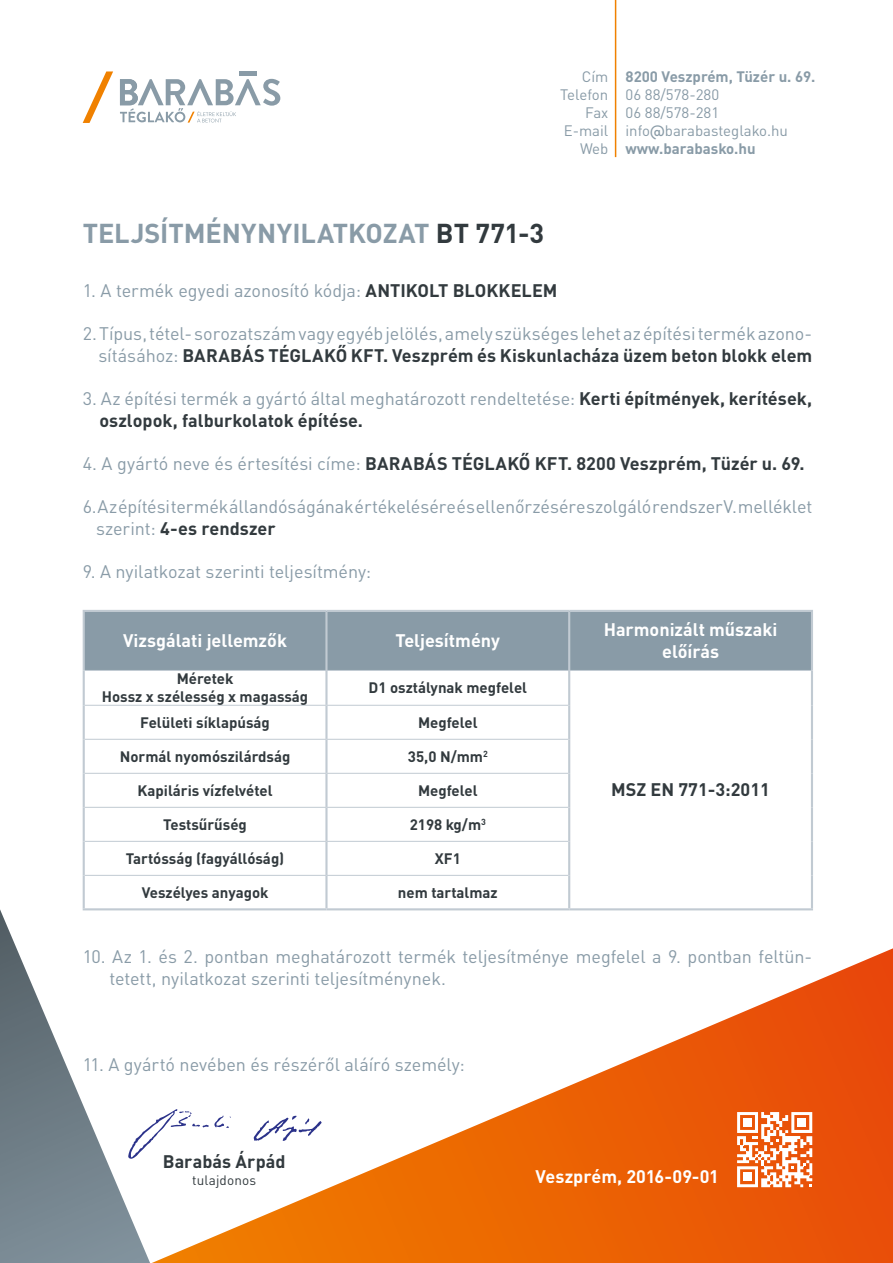
<style>
.page{position:relative;width:893px;height:1263px;background:#fff}
.page>*{position:absolute;margin:0;border:0;box-sizing:border-box;transform-origin:0 0}
.t1{font:700 27px "DIN Pro";color:#899ba7}
.t2{font:18px/21.6px "DIN Pro";letter-spacing:-.005em;color:#899ba7}
.t3{font:700 18px/21.6px "DIN Pro";color:#323a3e}
.t4{font:700 18px/21.6px "DIN Pro";color:#fff;text-align:center}
.t5{font:700 15px "DIN Pro";color:#323a3e}
.t6{font:15px "DIN Pro";color:#899ba7}
.t7{font:700 15px "DIN Pro";color:#899ba7}
.t8{font:13.5px "DIN Pro";letter-spacing:.01em;color:#323a3e}
.s1{font-family:"Brandon Grotesque";font-weight:500}
.s2{color:#323a3e}
.s3{font-weight:700;color:#323a3e}
.s4{font-weight:400;color:#899ba7}
</style>
<div class="page">
<svg style="left:152px;top:948px;width:741px;height:315px"></svg>
<svg style="left:0;top:909px;width:150px;height:354px"></svg>
<hr style="left:615px;top:0;width:1px;height:157px;background:#f08100">
<svg style="left:737px;top:1112px;width:75px;height:75px"></svg>
<div style="left:743px;top:1118px;width:9px;height:9px;background:#fff"></div>
<div style="left:743px;top:1172px;width:9px;height:9px;background:#fff"></div>
<div style="left:797px;top:1118px;width:9px;height:9px;background:#fff"></div>
<svg style="left:83px;top:71px;width:30px;height:52px"></svg>
<div style="left:239px;top:71px;width:17px;height:5px;background:#899ba7"></div>
<svg style="left:120px;top:79px;width:160px;height:44px"></svg>
<svg style="left:253px;top:1116px;width:69px;height:25px"></svg>
<svg style="left:128px;top:1109px;width:103px;height:50px"></svg>
<div style="left:85px;top:612px;width:726px;height:58px;background:#899ba7"></div>
<svg style="left:85px;top:671px;width:486px;height:237px"></svg>
<hr style="left:83px;top:610px;width:243px;height:2px;background:#c1cad2">
<hr style="left:83px;top:612px;width:2px;height:58px;background:#c1cad2">
<hr style="left:326px;top:610px;width:243px;height:2px;background:#c1cad2">
<hr style="left:325px;top:612px;width:3px;height:58px;background:#c1cad2">
<hr style="left:569px;top:610px;width:244px;height:2px;background:#c1cad2">
<hr style="left:568px;top:612px;width:2px;height:58px;background:#c1cad2">
<hr style="left:811px;top:612px;width:2px;height:58px;background:#c1cad2">
<hr style="left:85px;top:670px;width:241px;height:1px;background:#c1cad2">
<hr style="left:326px;top:670px;width:243px;height:1px;background:#c1cad2">
<hr style="left:83px;top:670px;width:2px;height:35px;background:#c1cad2">
<hr style="left:325px;top:671px;width:3px;height:34px;background:#c1cad2">
<hr style="left:569px;top:670px;width:242px;height:1px;background:#c1cad2">
<hr style="left:568px;top:671px;width:2px;height:34px;background:#c1cad2">
<hr style="left:811px;top:670px;width:2px;height:35px;background:#c1cad2">
<hr style="left:811px;top:705px;width:2px;height:34px;background:#c1cad2">
<hr style="left:811px;top:739px;width:2px;height:34px;background:#c1cad2">
<hr style="left:811px;top:773px;width:2px;height:34px;background:#c1cad2">
<hr style="left:811px;top:807px;width:2px;height:34px;background:#c1cad2">
<hr style="left:811px;top:841px;width:2px;height:34px;background:#c1cad2">
<hr style="left:811px;top:875px;width:2px;height:33px;background:#c1cad2">
<hr style="left:569px;top:908px;width:244px;height:2px;background:#c1cad2">
<hr style="left:85px;top:705px;width:241px;height:1px;background:#c1cad2">
<hr style="left:326px;top:705px;width:242px;height:1px;background:#c1cad2">
<hr style="left:85px;top:739px;width:241px;height:1px;background:#c1cad2">
<hr style="left:326px;top:739px;width:242px;height:1px;background:#c1cad2">
<hr style="left:85px;top:773px;width:241px;height:1px;background:#c1cad2">
<hr style="left:326px;top:773px;width:242px;height:1px;background:#c1cad2">
<hr style="left:85px;top:807px;width:241px;height:1px;background:#c1cad2">
<hr style="left:326px;top:807px;width:242px;height:1px;background:#c1cad2">
<hr style="left:85px;top:841px;width:241px;height:1px;background:#c1cad2">
<hr style="left:326px;top:841px;width:242px;height:1px;background:#c1cad2">
<hr style="left:85px;top:875px;width:241px;height:1px;background:#c1cad2">
<hr style="left:326px;top:875px;width:242px;height:1px;background:#c1cad2">
<hr style="left:83px;top:705px;width:2px;height:34px;background:#c1cad2">
<hr style="left:325px;top:706px;width:3px;height:33px;background:#c1cad2">
<hr style="left:568px;top:705px;width:2px;height:34px;background:#c1cad2">
<hr style="left:83px;top:739px;width:2px;height:34px;background:#c1cad2">
<hr style="left:325px;top:740px;width:3px;height:33px;background:#c1cad2">
<hr style="left:568px;top:739px;width:2px;height:34px;background:#c1cad2">
<hr style="left:83px;top:773px;width:2px;height:34px;background:#c1cad2">
<hr style="left:325px;top:774px;width:3px;height:33px;background:#c1cad2">
<hr style="left:568px;top:773px;width:2px;height:34px;background:#c1cad2">
<hr style="left:83px;top:807px;width:2px;height:34px;background:#c1cad2">
<hr style="left:325px;top:808px;width:3px;height:33px;background:#c1cad2">
<hr style="left:568px;top:807px;width:2px;height:34px;background:#c1cad2">
<hr style="left:83px;top:841px;width:2px;height:34px;background:#c1cad2">
<hr style="left:325px;top:842px;width:3px;height:33px;background:#c1cad2">
<hr style="left:568px;top:841px;width:2px;height:34px;background:#c1cad2">
<hr style="left:83px;top:875px;width:2px;height:33px;background:#c1cad2">
<hr style="left:325px;top:876px;width:3px;height:32px;background:#c1cad2">
<hr style="left:568px;top:875px;width:2px;height:33px;background:#c1cad2">
<hr style="left:83px;top:908px;width:243px;height:2px;background:#c1cad2">
<hr style="left:326px;top:908px;width:243px;height:2px;background:#c1cad2">
<p class="t6" style="left:582px;top:65px;width:28px">Cím</p>
<p class="t6" style="left:560px;top:83px;width:50px">Telefon</p>
<p class="t6" style="left:585px;top:101px;width:25px">Fax</p>
<p class="t6" style="left:564px;top:119px;width:46px">E-mail</p>
<p class="t6" style="left:580px;top:137px;width:30px">Web</p>
<p class="t7" style="left:625px;top:64px;width:192px">8200 Veszprém, Tüzér u. 69.</p>
<p class="t6" style="left:625px;top:83px;width:95px">06 88/578-280</p>
<p class="t6" style="left:625px;top:101px;width:95px">06 88/578-281</p>
<p class="t6" style="left:625px;top:119px;width:164px">info<span class="s1">@</span>barabasteglako.hu</p>
<p class="t7" style="left:625px;top:136px;width:132px">www.barabasko.hu</p>
<p class="t1" style="left:83px;top:210px;width:463px">TELJSÍTMÉNYNYILATKOZAT <span class="s2">BT 771-3</span></p>
<p class="t2" style="left:83px;top:278px;width:476px">1. A termék egyedi azonosító kódja: <span class="s3">ANTIKOLT BLOKKELEM</span></p>
<p class="t2" style="left:83px;top:321px;width:731px;text-align:right">2. Típus, tétel- sorozatszám vagy egyéb jelölés, amely szükséges lehet az építési termék azono&shy;sításához: <span class="s3">BARABÁS TÉGLAKŐ KFT. Veszprém és Kiskunlacháza üzem beton blokk elem</span></p>
<p class="t3" style="left:99px;top:386px;width:714px;text-indent:-17px"><span class="s4">3. Az építési termék a gyártó által meghatározott rendeltetése:</span> Kerti építmények, kerítések, oszlopok, falburkolatok építése.</p>
<p class="t3" style="left:83px;top:450px;width:723px"><span class="s4">4. A gyártó neve és értesítési címe:</span> BARABÁS TÉGLAKŐ KFT. 8200 Veszprém, Tüzér u. 69.</p>
<p class="t2" style="left:96px;top:494px;width:718px;text-indent:-13px">6. Az építési termék állandóságának értékelésére és ellenőrzésére szolgáló rendszer V. melléklet szerint: <span class="s3">4-es rendszer</span></p>
<p class="t2" style="left:83px;top:559px;width:290px">9. A nyilatkozat szerinti teljesítmény:</p>
<p class="t4" style="left:123px;top:628px;width:165px">Vizsgálati jellemzők</p>
<p class="t4" style="left:396px;top:628px;width:106px">Teljesítmény</p>
<p class="t4" style="left:604px;top:617px;width:175px">Harmonizált műszaki előírás</p>
<p class="t5" style="left:177px;top:666px;width:58px">Méretek</p>
<p class="t5" style="left:102px;top:684px;width:208px">Hossz x szélesség x magasság</p>
<p class="t5" style="left:369px;top:675px;width:160px">D1 osztálynak megfelel</p>
<p class="t5" style="left:140px;top:710px;width:131px">Felületi síklapúság</p>
<p class="t5" style="left:418px;top:710px;width:61px">Megfelel</p>
<p class="t5" style="left:120px;top:744px;width:172px">Normál nyomószilárdság</p>
<p class="t5" style="left:408px;top:744px;width:81px">35,0 N/mm<sup>2</sup></p>
<p class="t5" style="left:137px;top:778px;width:137px">Kapiláris vízfelvétel</p>
<p class="t5" style="left:418px;top:778px;width:61px">Megfelel</p>
<p class="t5" style="left:163px;top:812px;width:85px">Testsűrűség</p>
<p class="t5" style="left:410px;top:812px;width:78px">2198 kg/m<sup>3</sup></p>
<p class="t5" style="left:126px;top:846px;width:160px">Tartósság (fagyállóság)</p>
<p class="t5" style="left:435px;top:846px;width:28px">XF1</p>
<p class="t5" style="left:142px;top:880px;width:128px">Veszélyes anyagok</p>
<p class="t5" style="left:398px;top:880px;width:101px">nem tartalmaz</p>
<p class="t3" style="left:611px;top:777px;width:160px">MSZ EN 771-3:2011</p>
<p class="t2" style="left:110px;top:944px;width:704px;text-indent:-27px">10. Az 1. és 2. pontban meghatározott termék teljesítménye megfelel a 9. pontban feltün&shy;tetett, nyilatkozat szerinti teljesítménynek.</p>
<p class="t2" style="left:83px;top:1052px;width:384px">11. A gyártó nevében és részéről aláíró személy:</p>
<p class="t3" style="left:163px;top:1149px;width:124px">Barabás Árpád</p>
<p class="t8" style="left:192px;top:1169px;width:66px">tulajdonos</p>
<p class="t4" style="left:535px;top:1164px;width:185px">Veszprém, 2016-09-01</p>
</div>
